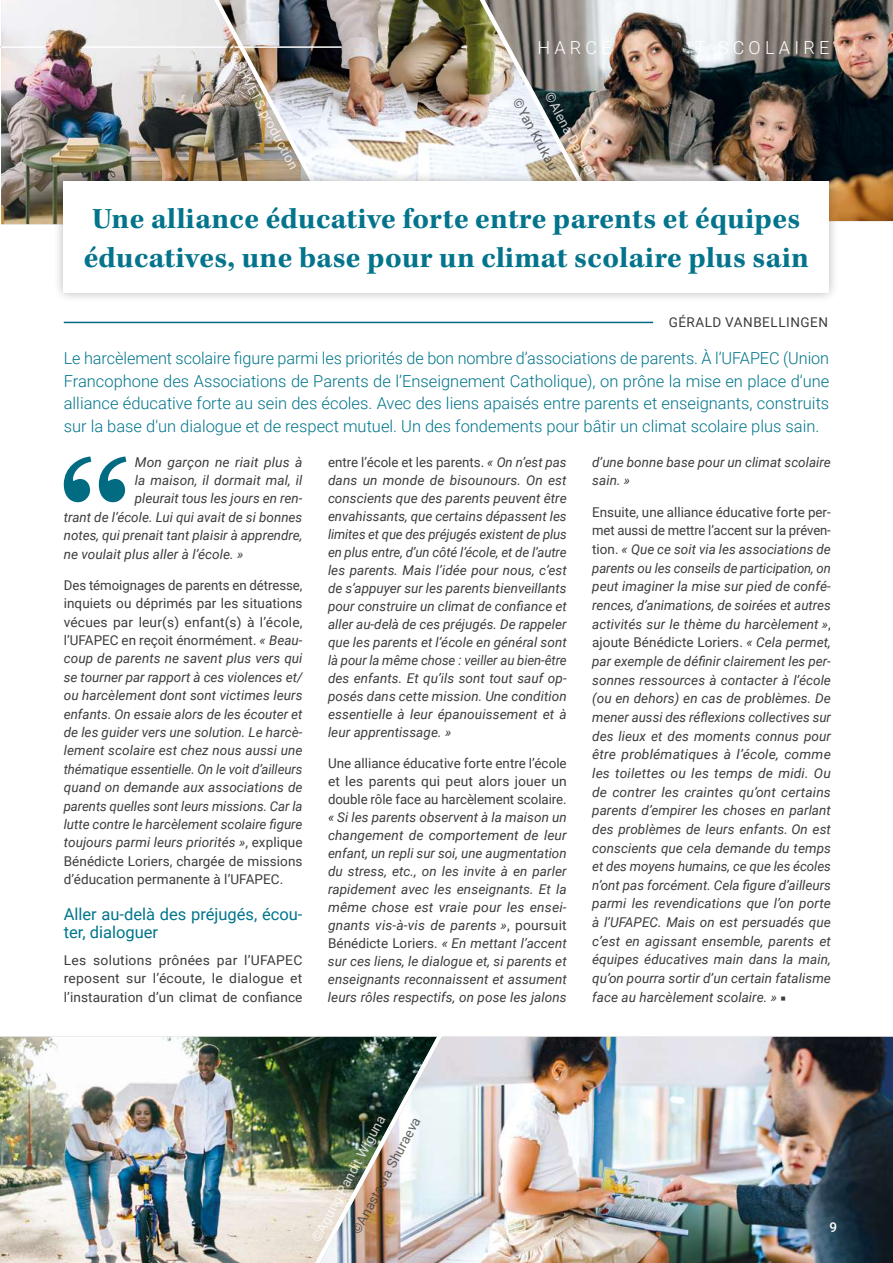
<style>
.page{position:relative;width:893px;height:1263px;background:#fff}
.page>*{position:absolute;margin:0;border:0;box-sizing:border-box;transform-origin:0 0}
.t1{font:700 30px/39.2px "Kepler Std";letter-spacing:.01em;color:#03748c}
.t2{font:300 18px "Roboto";letter-spacing:.235em;color:#fff}
.t3{font:300 16.5px/22.5px "Roboto";color:#00758b;text-align:justify}
.t4{font:16.5px/18.5px "Roboto";color:#00758b}
.t5{font:italic 13.5px/18.6px "Roboto";letter-spacing:.005em;color:#3c3c3b;text-align:justify}
.t6{font:13.5px/18.5px "Roboto";letter-spacing:.005em;color:#3c3c3b;text-align:justify}
.t7{font:13.5px "Roboto";color:#fff}
.t8{font:13.5px "Roboto";letter-spacing:.04em;color:#3c3c3b}
.t9{font:500 13.5px "Roboto";color:#fff}
.s1{font-style:normal}
.s2{font-family:"Kepler Std";font-weight:700;font-style:normal}
</style>
<div class="page">
<img style="left:1px;top:0;width:343px;height:225px">
<img style="left:0;top:1036px;width:300px;height:227px">
<img style="left:300px;top:1036px;width:593px;height:227px">
<svg style="left:1px;top:0;width:44px;height:84px"></svg>
<hr style="left:0;top:46px;width:521px;height:2px;background:#fff">
<hr style="left:64px;top:322px;width:589px;height:1px;background:#006a80">
<svg style="left:64px;top:456px;width:62px;height:46px"></svg>
<img style="left:320px;top:0;width:142px;height:158px">
<img style="left:462px;top:0;width:431px;height:222px">
<img style="left:555px;top:0;width:338px;height:221px">
<div style="left:53px;top:171px;width:786px;height:132px;background:#000;opacity:.3"></div>
<div style="left:64px;top:182px;width:765px;height:111px;background:#fff"></div>
<h2 class="t2" style="left:537px;top:35px;width:293px">HARCÈLEMENT SCOLAIRE</h2>
<p class="t7" style="left:557px;top:89px;width:93px;rotate:62deg">©Alena Darmel</p>
<p class="t7" style="left:242px;top:49px;width:131px;rotate:62deg">©SHVETS production</p>
<h1 class="t1" style="left:84px;top:200px;width:727px">Une alliance éducative forte entre parents et équipes éducatives, une base pour un climat scolaire plus sain</h1>
<p class="t6" style="left:526px;top:94px;width:81px;rotate:62deg">©Yan Krukau</p>
<p class="t8" style="left:669px;top:313px;width:161px">GÉRALD VANBELLINGEN</p>
<p class="t3" style="left:64px;top:347px;width:767px">Le harcèlement scolaire figure parmi les priorités de bon nombre d’associations de parents. À l’UFAPEC (Union Francophone des Associations de Parents de l’Enseignement Catholique), on prône la mise en place d’une alliance éducative forte au sein des écoles. Avec des liens apaisés entre parents et enseignants, construits sur la base d'un dialogue et de respect mutuel. Un des fondements pour bâtir un climat scolaire plus sain.</p>
<p class="t5" style="left:135px;top:452px;width:169px">Mon garçon ne riait plus à</p>
<p class="t5" style="left:135px;top:470px;width:169px">la maison, il dormait mal, il</p>
<p class="t5" style="left:135px;top:489px;width:169px">pleurait tous les jours en ren-</p>
<p class="t5" style="left:64px;top:507px;width:240px">trant de l’école. Lui qui avait de si bonnes</p>
<p class="t5" style="left:64px;top:526px;width:240px">notes, qui prenait tant plaisir à apprendre,</p>
<p class="t5" style="left:64px;top:544px;width:181px">ne voulait plus aller à l’école. »</p>
<p class="t5" style="left:64px;top:575px;width:240px"><span class="s1">Des témoignages de parents en détresse, inquiets ou déprimés par les situations vécues par leur(s) enfant(s) à l’école, l’UFAPEC en reçoit énormément.</span> « Beau&shy;coup de parents ne savent plus vers qui se tourner par rapport à ces violences et/ ou harcèlement dont sont victimes leurs enfants. On essaie alors de les écouter et de les guider vers une solution. Le harcè&shy;lement scolaire est chez nous aussi une thématique essentielle. On le voit d’ailleurs quand on demande aux associations de parents quelles sont leurs missions. Car la lutte contre le harcèlement scolaire figure toujours parmi leurs priorités »<span class="s1">, explique Bénédicte Loriers, chargée de missions d’éducation permanente à l’UFAPEC.</span></p>
<p class="t4" style="left:64px;top:904px;width:240px">Aller au-delà des préjugés, écou&shy;ter, dialoguer</p>
<p class="t6" style="left:64px;top:950px;width:240px">Les solutions prônées par l’UFAPEC reposent sur l’écoute, le dialogue et l’instauration d’un climat de confiance</p>
<p class="t5" style="left:328px;top:452px;width:240px;line-height:18px"><span class="s1">entre l’école et les parents.</span> « On n’est pas dans un monde de bisounours. On est conscients que des parents peuvent être envahissants, que certains dépassent les limites et que des préjugés existent de plus en plus entre, d’un côté l’école, et de l’autre les parents. Mais l’idée pour nous, c’est de s’appuyer sur les parents bienveillants pour construire un climat de confiance et aller au-delà de ces préjugés. De rappeler que les parents et l’école en général sont là pour la même chose : veiller au bien-être des enfants. Et qu’ils sont tout sauf op&shy;posés dans cette mission. Une condition essentielle à leur épanouissement et à leur apprentissage. »</p>
<p class="t6" style="left:328px;top:753px;width:240px;line-height:18px">Une alliance éducative forte entre l’école et les parents qui peut alors jouer un double rôle face au harcèlement scolaire.</p>
<p class="t5" style="left:328px;top:807px;width:240px;line-height:18px">« Si les parents observent à la maison un changement de comportement de leur enfant, un repli sur soi, une augmentation du stress, etc., on les invite à en parler rapidement avec les enseignants. Et la même chose est vraie pour les ensei&shy;gnants vis-à-vis de parents »<span class="s1">, poursuit Bénédicte Loriers.</span> « En mettant l’accent sur ces liens, le dialogue et, si parents et enseignants reconnaissent et assument leurs rôles respectifs, on pose les jalons</p>
<p class="t5" style="left:592px;top:452px;width:240px">d’une bonne base pour un climat scolaire sain. »</p>
<p class="t5" style="left:592px;top:502px;width:240px"><span class="s1">Ensuite, une alliance éducative forte per&shy;met aussi de mettre l’accent sur la préven&shy;tion.</span> « Que ce soit via les associations de parents ou les conseils de participation, on peut imaginer la mise sur pied de confé&shy;rences, d’animations, de soirées et autres activités sur le thème du harcèlement »<span class="s1">, ajoute Bénédicte Loriers.</span> « Cela permet, par exemple de définir clairement les per&shy;sonnes ressources à contacter à l’école (ou en dehors) en cas de problèmes. De mener aussi des réflexions collectives sur des lieux et des moments connus pour être problématiques à l’école, comme les toilettes ou les temps de midi. Ou de contrer les craintes qu’ont certains parents d’empirer les choses en parlant des problèmes de leurs enfants. On est conscients que cela demande du temps et des moyens humains, ce que les écoles n’ont pas forcément. Cela figure d’ailleurs parmi les revendications que l’on porte à l’UFAPEC. Mais on est persuadés que c’est en agissant ensemble, parents et équipes éducatives main dans la main, qu’on pourra sortir d’un certain fatalisme face au harcèlement scolaire. » <span class="s2">■</span></p>
<p class="t7" style="left:307px;top:1236px;width:143px;rotate:-62deg">©Agung Pandit Wiguna</p>
<p class="t6" style="left:347px;top:1228px;width:132px;rotate:-62deg">©Anastasia Shuraeva</p>
<p class="t9" style="left:830px;top:1217px;width:9px">9</p>
</div>
